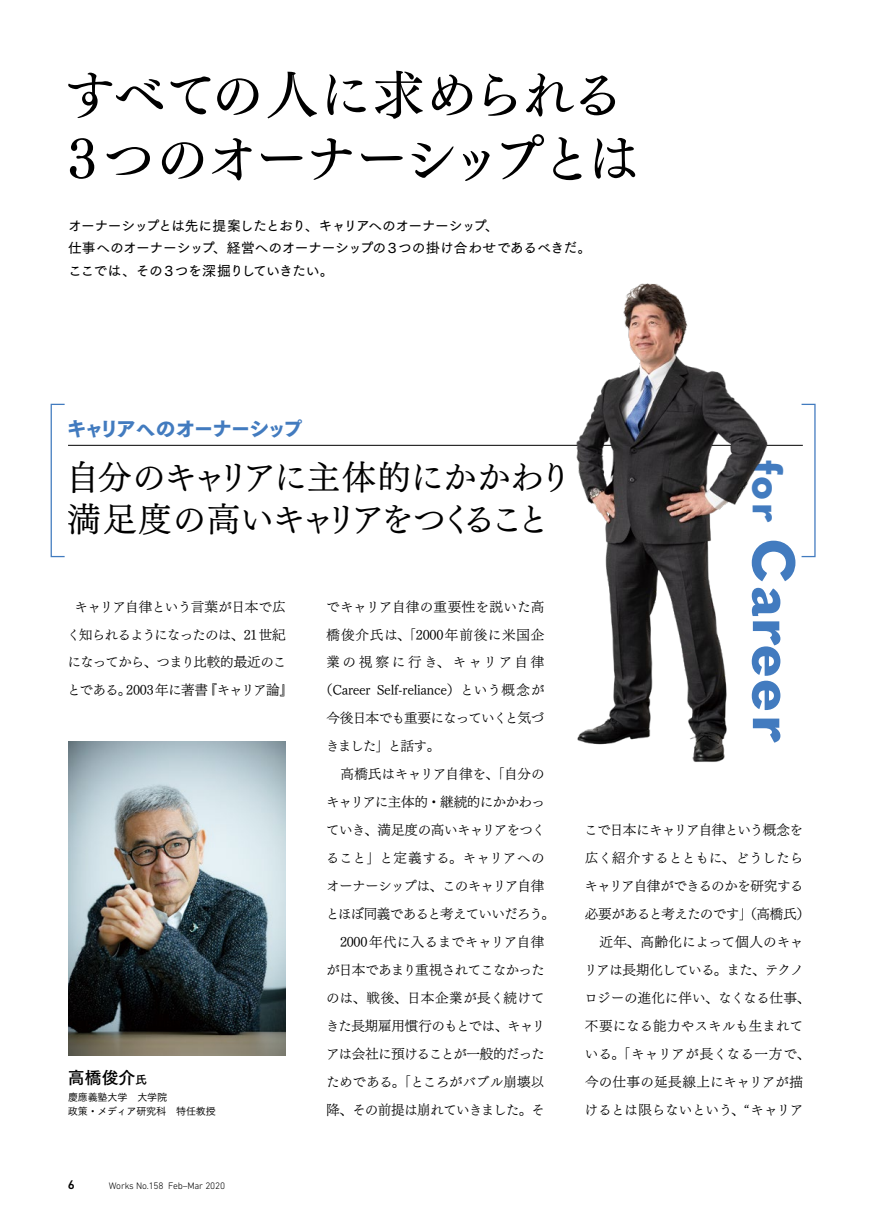
<style>
.page{position:relative;width:893px;height:1221px;background:#fff}
.page>*{position:absolute;margin:0;border:0;box-sizing:border-box;transform-origin:0 0}
.t1{font:800 58.5px "Quasimoda";letter-spacing:.015em;color:#427bbf}
.t2{font:53.1px/63.8px "Tsuku Min Pro D";letter-spacing:-.065em;color:#000}
.t3{font:34.05px/42.5px "Tsuku Min Pr 6 N RB";letter-spacing:-.06em;color:#000}
.t4{font:19.2px "Tsuku Go Pro H";letter-spacing:-.045em;color:#427bbf}
.t5{font:16.95px "Tsuku Go Pro B";color:#000}
.t6{font:13.8px/22.4px "Tsuku Go Pro D";letter-spacing:-.035em;color:#000}
.t7{font:13.65px/27.9px "Tsuku Min Pr 6 N LB";letter-spacing:-.03em;color:#000}
.t8{font:13.65px/27.9px "Tsuku Min Pr 6 N LB";letter-spacing:-.05em;color:#000;text-align:center}
.t9{font:13.65px "Tsuku Min Pr 6 N LB";letter-spacing:-.055em;color:#000}
.t10{font:13.65px "Tsuku Min Pr 6 N LB";letter-spacing:-.065em;color:#000}
.t11{font:13.65px "Tsuku Min Pr 6 N LB";letter-spacing:.055em;color:#000}
.t12{font:13.65px "Tsuku Min Pr 6 N LB";letter-spacing:-.06em;color:#000}
.t13{font:13.65px "Tsuku Min Pr 6 N LB";letter-spacing:.01em;color:#000}
.t14{font:13.65px "Tsuku Min Pr 6 N LB";letter-spacing:.02em;color:#000}
.t15{font:13.65px "Tsuku Min Pr 6 N LB";letter-spacing:.015em;color:#000}
.t16{font:13.65px "Tsuku Min Pr 6 N LB";letter-spacing:.185em;color:#000}
.t17{font:500 12.75px "DIN Next LT Pro";color:#000}
.t18{font:10.05px/14.9px "Tsuku Go Pro M";letter-spacing:-.02em;color:#000}
.t19{font:300 9.6px "DIN Next LT Pro";letter-spacing:-.015em;color:#000}
.s1{font-size:11.7px}
.s2{font-size:40.95px}
</style>
<div class="page">
<img style="left:68px;top:741px;width:218px;height:314px">
<div style="left:51px;top:404px;width:14px;height:153px;border:1px solid #427bbf"></div>
<hr style="left:68px;top:445px;width:735px;height:1px;background:#000">
<img style="left:567px;top:283px;width:206px;height:479px">
<h2 class="t2" style="left:56px;top:57px;width:585px">すべての人に求められる<br>３つのオーナーシップとは</h2>
<p class="t6" style="left:68px;top:213px;width:525px">オーナーシップとは先に提案したとおり、キャリアへのオーナーシップ、<br>仕事へのオーナーシップ、経営へのオーナーシップの３つの掛け合わせであるべきだ。ここでは、その３つを深掘りしていきたい。</p>
<h3 class="t4" style="left:67px;top:418px;width:237px">キャリアへのオーナーシップ</h3>
<h3 class="t3" style="left:65px;top:451px;width:509px">自分のキャリアに主体的にかかわり満足度の高いキャリアをつくること</h3>
<p class="t8" style="left:67px;top:590px;width:228px">キャリア自律という言葉が日本で広く知られるようになったのは、21世紀になってから、つまり比較的最近のことである。2003年に著書『キャリア論』</p>
<p class="t13" style="left:326px;top:594px;width:220px">でキャリア自律の重要性を説いた高</p>
<p class="t11" style="left:327px;top:622px;width:219px">橋俊介氏は、「2000年前後に米国企</p>
<p class="t16" style="left:326px;top:650px;width:219px">業の視察に行き、キャリア自律</p>
<p class="t7" style="left:319px;top:674px;width:227px">（Career Self-reliance）という概念が</p>
<p class="t10" style="left:326px;top:706px;width:219px">今後日本でも重要になっていくと気づ</p>
<p class="t7" style="left:326px;top:730px;width:116px">きました」と話す。</p>
<p class="t7" style="left:327px;top:758px;width:220px">　高橋氏はキャリア自律を、「自分の</p>
<p class="t8" style="left:326px;top:786px;width:220px">キャリアに主体的・継続的にかかわっ</p>
<p class="t8" style="left:326px;top:814px;width:221px">ていき、満足度の高いキャリアをつく</p>
<p class="t14" style="left:326px;top:845px;width:220px">ること」と定義する。キャリアへの</p>
<p class="t9" style="left:326px;top:873px;width:220px">オーナーシップは、このキャリア自律</p>
<p class="t10" style="left:326px;top:901px;width:231px">とほぼ同義であると考えていいだろう。</p>
<p class="t7" style="left:327px;top:926px;width:219px">　2000年代に入るまでキャリア自律</p>
<p class="t9" style="left:326px;top:957px;width:220px">が日本であまり重視されてこなかった</p>
<p class="t15" style="left:326px;top:985px;width:220px">のは、戦後、日本企業が長く続けて</p>
<p class="t7" style="left:326px;top:1010px;width:221px">きた長期雇用慣行のもとでは、キャリ</p>
<p class="t9" style="left:326px;top:1041px;width:220px">アは会社に預けることが一般的だった</p>
<p class="t7" style="left:326px;top:1066px;width:220px">ためである。「ところがバブル崩壊以</p>
<p class="t12" style="left:326px;top:1097px;width:220px">降、その前提は崩れていきました。そ</p>
<p class="t5" style="left:68px;top:1062px;width:81px">高橋俊介<span class="s1">氏</span></p>
<p class="t18" style="left:68px;top:1088px;width:149px">慶應義塾大学　大学院<br>政策・メディア研究科　特任教授</p>
<h1 class="t1" style="left:819px;top:459px;width:285px;rotate:90deg"><span class="s2">for</span> Career</h1>
<p class="t7" style="left:584px;top:814px;width:228px">こで日本にキャリア自律という概念を広く紹介するとともに、どうしたらキャリア自律ができるのかを研究する必要があると考えたのです」（高橋氏）　近年、高齢化によって個人のキャリアは長期化している。また、テクノロジーの進化に伴い、なくなる仕事、不要になる能力やスキルも生まれている。「キャリアが長くなる一方で、今の仕事の延長線上にキャリアが描けるとは限らないという、“キャリア</p>
<p class="t17" style="left:68px;top:1177px;width:9px">6</p>
<p class="t19" style="left:109px;top:1180px;width:118px">Works No.158 Feb–Mar 2020</p>
</div>
